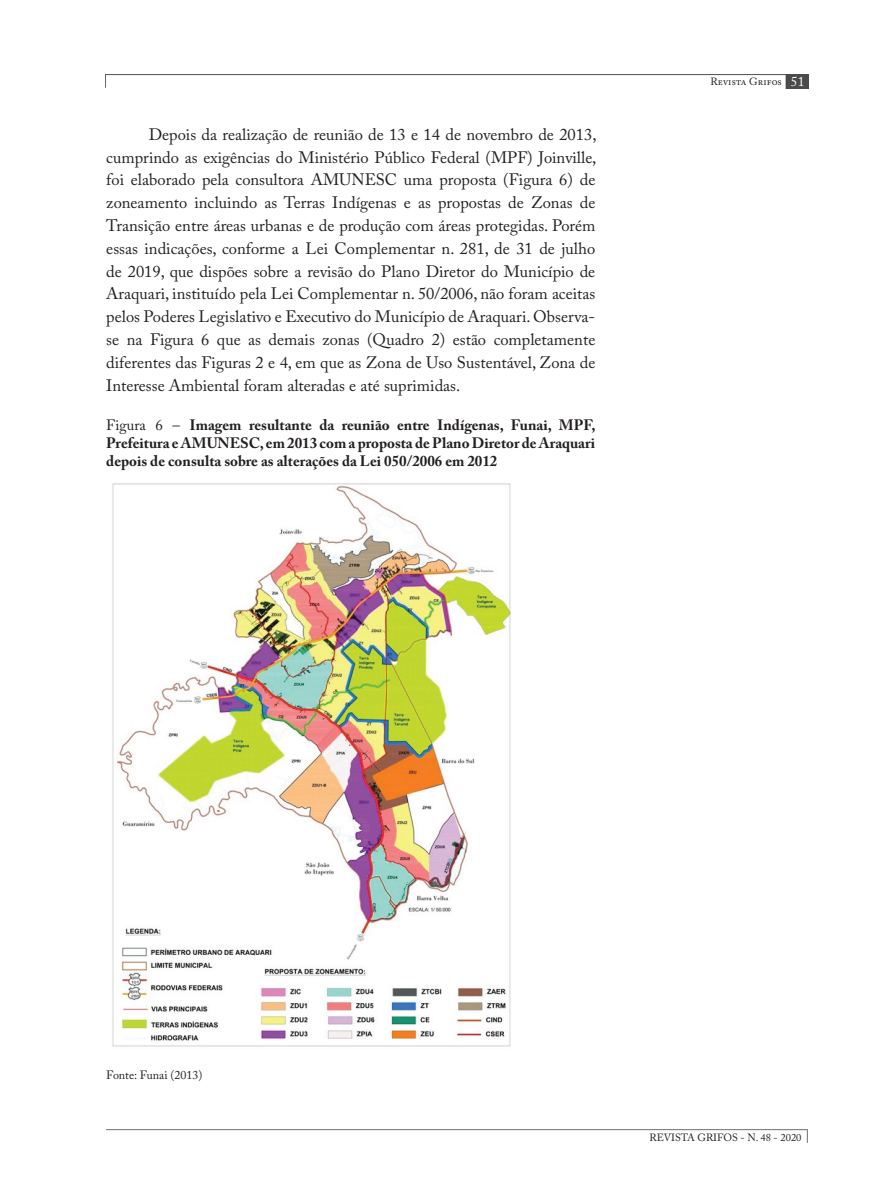
<style>
.page{position:relative;width:893px;height:1191px;background:#fff}
.page>*{position:absolute;margin:0;border:0;box-sizing:border-box;transform-origin:0 0}
.t1{font:16.5px/22.8px "Adobe Caslon Pro";color:#231f20;text-align:justify}
.t2{font:700 15px/18px "Adobe Caslon Pro";color:#231f20;text-align:justify}
.t3{font:12px "Adobe Caslon Pro";color:#231f20}
.t4{font:10.5px "Adobe Caslon Pro";color:#231f20}
.s1{font-weight:400}
.s2{font-size:13.5px;color:#fff}
</style>
<div class="page">
<img style="left:105px;top:74px;width:704px;height:14px">
<img style="left:106px;top:1129px;width:702px;height:13px">
<img style="left:112px;top:483px;width:399px;height:564px">
<p class="t1" style="left:106px;top:123px;width:492px;text-indent:43px">Depois da realização de reunião de 13 e 14 de novembro de 2013, cumprindo as exigências do Ministério Público Federal (MPF) Joinville, foi elaborado pela consultora AMUNESC uma proposta (Figura 6) de zoneamento incluindo as Terras Indígenas e as propostas de Zonas de Transição entre áreas urbanas e de produção com áreas protegidas. Porém essas indicações, conforme a Lei Complementar n. 281, de 31 de julho de 2019, que dispões sobre a revisão do Plano Diretor do Município de Araquari, instituído pela Lei Complementar n. 50/2006, não foram aceitas pelos Poderes Legislativo e Executivo do Município de Araquari. Observa&shy;se na Figura 6 que as demais zonas (Quadro 2) estão completamente diferentes das Figuras 2 e 4, em que as Zona de Uso Sustentável, Zona de Interesse Ambiental foram alteradas e até suprimidas.</p>
<p class="t2" style="left:106px;top:416px;width:491px"><span class="s1">Figura 6 –</span> Imagem resultante da reunião entre Indígenas, Funai, MPF, Prefeitura e AMUNESC, em 2013 com a proposta de Plano Diretor de Araquari depois de consulta sobre as alterações da Lei 050/2006 em 2012</p>
<p class="t4" style="left:710px;top:75px;width:96px">Revista Grifos <span class="s2">51</span></p>
<p class="t3" style="left:106px;top:1068px;width:98px">Fonte: Funai (2013)</p>
<p class="t4" style="left:649px;top:1131px;width:153px">REVISTA GRIFOS - N. 48 - 2020</p>
</div>
